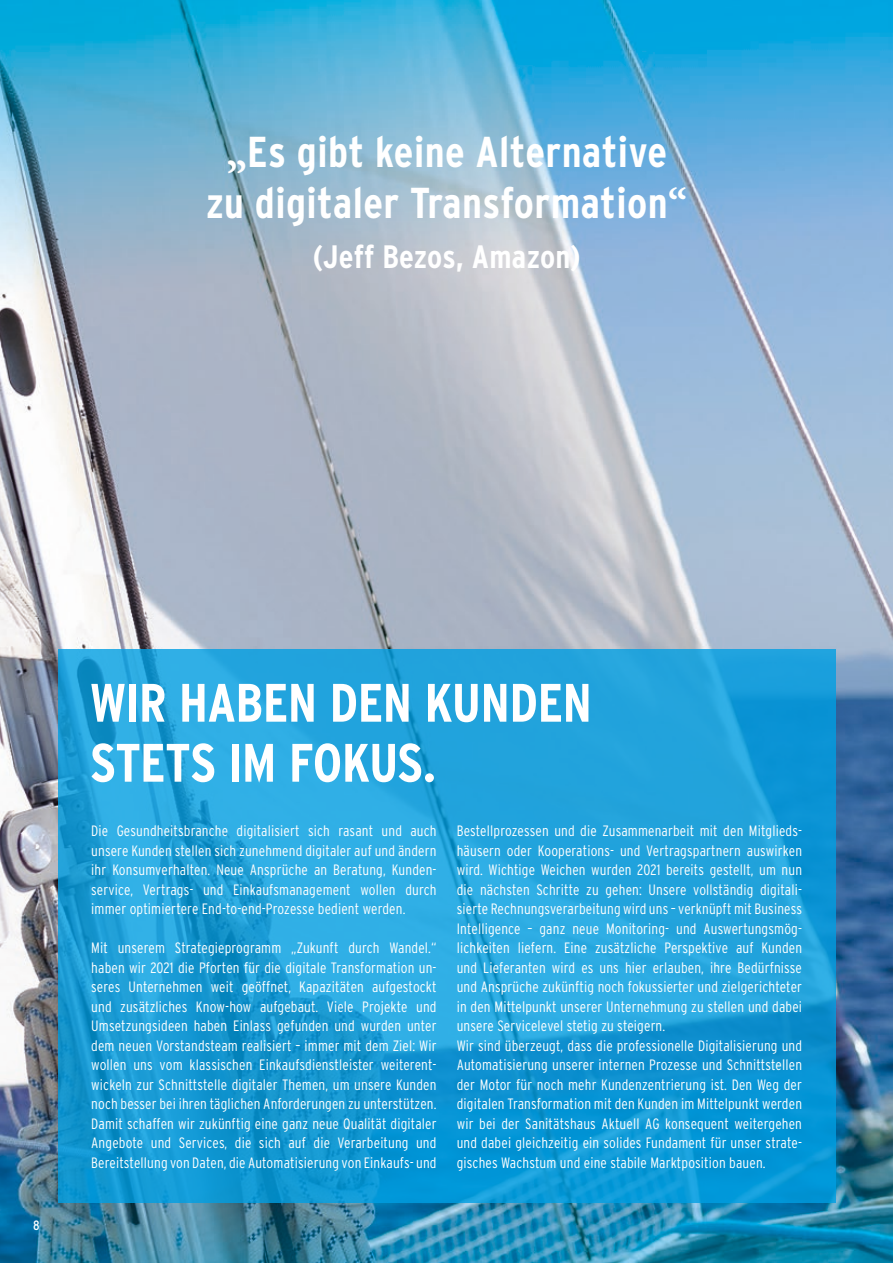
<style>
.page{position:relative;width:893px;height:1263px;background:#fff}
.page>*{position:absolute;margin:0;border:0;box-sizing:border-box;transform-origin:0 0}
.t1{font:700 condensed 54px/60px "Interstate";letter-spacing:-.01em;color:#fff}
.t2{font:700 condensed 43.2px/50.4px "Interstate";letter-spacing:.01em;color:#fff;text-align:center}
.t3{font:700 condensed 32.4px "Interstate";letter-spacing:.005em;color:#fff}
.t4{font:300 condensed 15px/19.5px "Interstate";letter-spacing:.01em;color:#fff;text-align:justify}
.t5{font:condensed 13.5px "Interstate";color:#fff}
.s1{font-family:"Minion Pro";font-stretch:normal}
</style>
<div class="page">
<img style="left:0;top:0;width:893px;height:1263px">
<svg style="left:58px;top:649px;width:778px;height:554px;background:#1c9fd9"></svg>
<h2 class="t2" style="left:206px;top:127px;width:483px"><span class="s1">„</span>Es gibt keine Alternative zu digitaler Transformation<span class="s1">“</span></h2>
<h3 class="t3" style="left:313px;top:239px;width:270px">(Jeff Bezos, Amazon)</h3>
<p class="t5" style="left:33px;top:1217px;width:8px">8</p>
<h1 class="t1" style="left:90px;top:672px;width:503px">WIR HABEN DEN KUNDEN<br>STETS IM FOKUS.</h1>
<p class="t4" style="left:91px;top:821px;width:347px">Die Gesundheitsbranche digitalisiert sich rasant und auch unsere Kunden stellen sich zunehmend digitaler auf und ändern ihr Konsumverhalten. Neue Ansprüche an Beratung, Kunden&shy;service, Vertrags- und Einkaufsmanagement wollen durch immer optimiertere End-to-end-Prozesse bedient werden.</p>
<p class="t4" style="left:91px;top:938px;width:347px">Mit unserem Strategieprogramm „Zukunft durch Wandel.“ haben wir 2021 die Pforten für die digitale Transformation un&shy;seres Unternehmen weit geöffnet, Kapazitäten aufgestockt und zusätzliches Know-how aufgebaut. Viele Projekte und Umsetzungsideen haben Einlass gefunden und wurden unter dem neuen Vorstandsteam realisiert – immer mit dem Ziel: Wir wollen uns vom klassischen Einkaufsdienstleister weiterent&shy;wickeln zur Schnittstelle digitaler Themen, um unsere Kunden noch besser bei ihren täglichen Anforderungen zu unterstützen.<br>Damit schaffen wir zukünftig eine ganz neue Qualität digitaler Angebote und Services, die sich auf die Verarbeitung und Bereitstellung von Daten, die Automatisierung von Einkaufs- und</p>
<p class="t4" style="left:457px;top:821px;width:347px;text-align:left">Bestellprozessen und die Zusammenarbeit mit den Mitglieds&shy;häusern oder Kooperations- und Vertragspartnern auswirken wird. Wichtige Weichen wurden 2021 bereits gestellt, um nun die nächsten Schritte zu gehen: Unsere vollständig digitali&shy;sierte Rechnungsverarbeitung wird uns – verknüpft mit Business Intelligence – ganz neue Monitoring- und Auswertungsmög&shy;lichkeiten liefern. Eine zusätzliche Perspektive auf Kunden und Lieferanten wird es uns hier erlauben, ihre Bedürfnisse und Ansprüche zukünftig noch fokussierter und zielgerichteter in den Mittelpunkt unserer Unternehmung zu stellen und dabei unsere Servicelevel stetig zu steigern.<br>Wir sind überzeugt, dass die professionelle Digitalisierung und Automatisierung unserer internen Prozesse und Schnittstellen der Motor für noch mehr Kundenzentrierung ist. Den Weg der digitalen Transformation mit den Kunden im Mittelpunkt werden wir bei der Sanitätshaus Aktuell AG konsequent weitergehen und dabei gleichzeitig ein solides Fundament für unser strate&shy;gisches Wachstum und eine stabile Marktposition bauen.</p>
</div>
